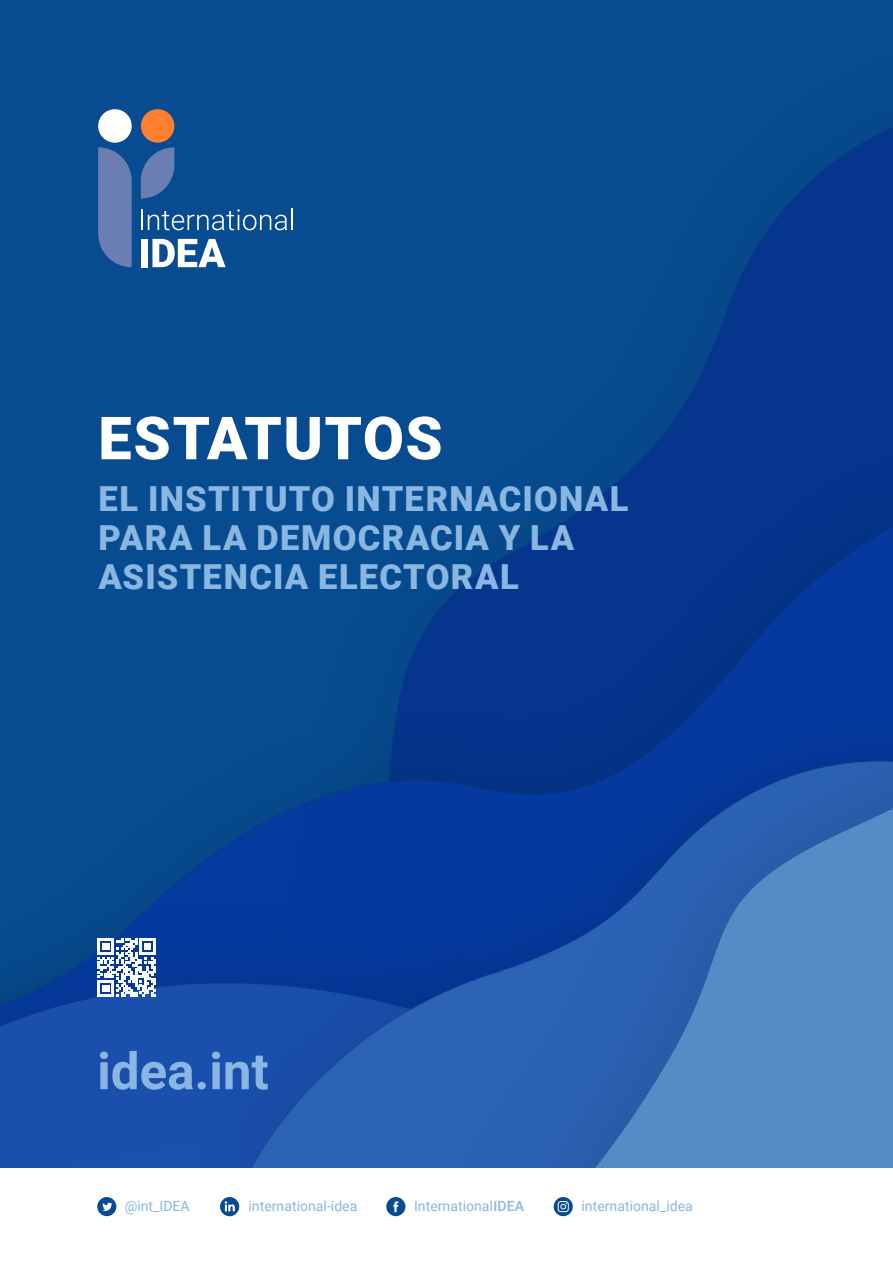
<style>
.page{position:relative;width:893px;height:1263px;background:#fff}
.page>*{position:absolute;margin:0;border:0;box-sizing:border-box;transform-origin:0 0}
.t1{font:900 59.55px "Roboto";letter-spacing:.025em;color:#fff}
.t2{font:700 51px "Roboto";color:#8ab7e2}
.t3{font:900 34.5px/39px "Roboto";letter-spacing:.035em;color:#8ab7e2}
.t4{font:14.1px "Roboto";color:#8ab7e2}
.s1{font-weight:500}
</style>
<div class="page">
<div style="left:0;top:0;width:893px;height:1167px;background:#074c91"></div>
<img style="left:98px;top:109px;width:795px;height:279px">
<img style="left:0;top:901px;width:106px;height:266px">
<img style="left:106px;top:435px;width:787px;height:732px">
<img style="left:376px;top:582px;width:517px;height:585px">
<svg style="left:98px;top:938px;width:58px;height:58px;background:#a0b4d8"></svg>
<svg style="left:554px;top:1197px;width:19px;height:19px"></svg>
<svg style="left:558px;top:1201px;width:11px;height:11px"></svg>
<div style="left:386px;top:1197px;width:19px;height:19px;background:#074c91;border-radius:50%"></div>
<svg style="left:393px;top:1201px;width:5px;height:11px"></svg>
<div style="left:97px;top:1197px;width:19px;height:19px;background:#074c91;border-radius:50%"></div>
<svg style="left:102px;top:1203px;width:10px;height:8px"></svg>
<svg style="left:220px;top:1197px;width:19px;height:19px"></svg>
<svg style="left:225px;top:1201px;width:10px;height:10px"></svg>
<hr style="left:141px;top:210px;width:2px;height:20px;background:#fff">
<svg style="left:148px;top:209px;width:139px;height:21px"></svg>
<hr style="left:291px;top:209px;width:2px;height:21px;background:#fff">
<div style="left:141px;top:239px;width:7px;height:28px;background:#fff"></div>
<svg style="left:152px;top:239px;width:74px;height:28px"></svg>
<div style="left:98px;top:109px;width:34px;height:34px;background:#fff;border-radius:50%"></div>
<div style="left:141px;top:109px;width:33px;height:34px;background:#ff7f30;border-radius:50%"></div>
<svg style="left:98px;top:147px;width:34px;height:120px;background:#5c77ae"></svg>
<svg style="left:141px;top:147px;width:33px;height:52px"></svg>
<h1 class="t1" style="left:98px;top:396px;width:346px">ESTATUTOS</h1>
<h3 class="t3" style="left:98px;top:478px;width:531px">EL INSTITUTO INTERNACIONAL<br>PARA LA DEMOCRACIA Y LA<br>ASISTENCIA ELECTORAL</h3>
<h2 class="t2" style="left:97px;top:1035px;width:173px">idea.int</h2>
<p class="t4" style="left:125px;top:1196px;width:67px">@int_IDEA</p>
<p class="t4" style="left:249px;top:1196px;width:110px">international-idea</p>
<p class="t4" style="left:414px;top:1196px;width:111px">International<span class="s1">IDEA</span></p>
<p class="t4" style="left:581px;top:1196px;width:113px">international_idea</p>
</div>
